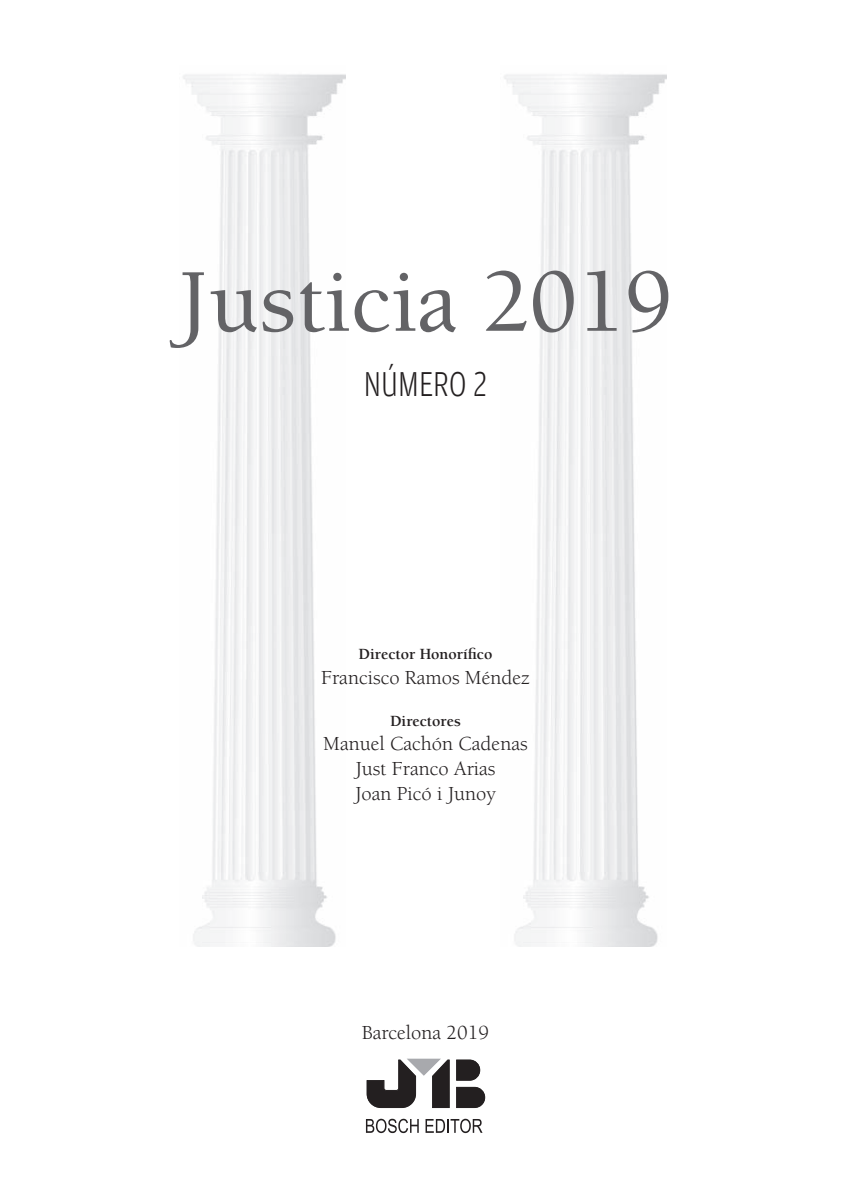
<style>
.page{position:relative;width:851px;height:1191px;background:#fff}
.page>*{position:absolute;margin:0;border:0;box-sizing:border-box;transform-origin:0 0}
.t1{font:500 92px "Berkeley Std";color:#636366}
.t2{font:300 36.6px "Amplitude";color:#231f20;scale:.8 1}
.t3{font:20.4px/24.6px "Berkeley Std";color:#231f20;text-align:center}
.t4{font:700 16px "Berkeley Std";color:#231f20}
</style>
<div class="page">
<svg style="left:366px;top:1058px;width:84px;height:50px"></svg>
<svg style="left:456px;top:1059px;width:24px;height:21px"></svg>
<svg style="left:456px;top:1086px;width:29px;height:22px"></svg>
<svg style="left:366px;top:1118px;width:52px;height:15px"></svg>
<svg style="left:425px;top:1118px;width:57px;height:15px"></svg>
<img style="left:504px;top:74px;width:162px;height:873px">
<img style="left:183px;top:74px;width:162px;height:873px">
<h1 class="t1" style="left:178px;top:253px;width:496px">Justicia 2019</h1>
<h2 class="t2" style="left:364px;top:363px;width:155px">NÚMERO 2</h2>
<p class="t4" style="left:358px;top:646px;width:135px">Director Honorífico</p>
<p class="t3" style="left:321px;top:665px;width:210px">Francisco Ramos Méndez</p>
<p class="t4" style="left:390px;top:712px;width:72px">Directores</p>
<p class="t3" style="left:323px;top:732px;width:206px">Manuel Cachón Cadenas<br>Just Franco Arias<br>Joan Picó i Junoy</p>
<p class="t3" style="left:362px;top:1020px;width:129px">Barcelona 2019</p>
</div>
